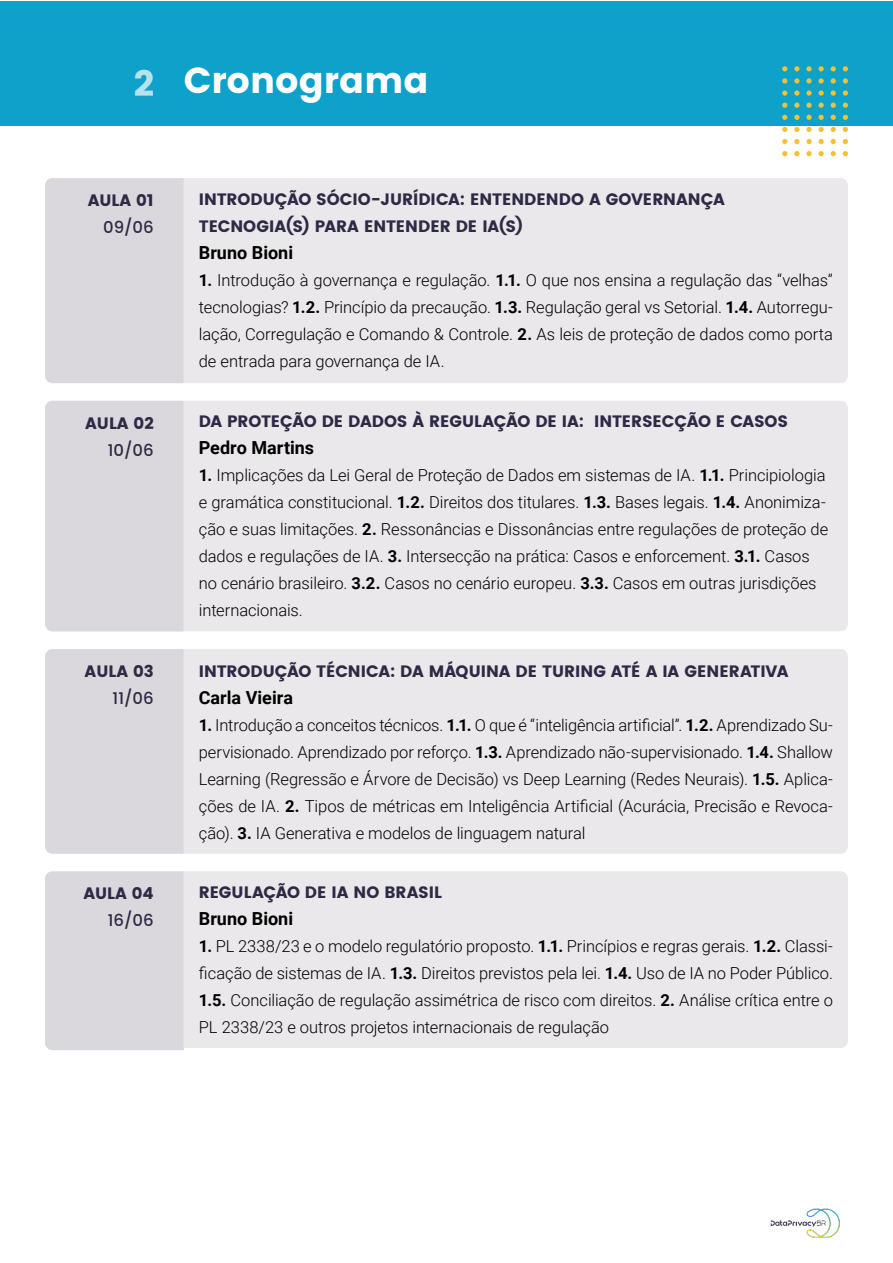
<style>
.page{position:relative;width:893px;height:1263px;background:#fff}
.page>*{position:absolute;margin:0;border:0;box-sizing:border-box;transform-origin:0 0}
.t1{font:36px "Poppins";color:#fff}
.t2{font:700 18px "Roboto";color:#000}
.t3{font:300 16.5px/27px "Roboto";letter-spacing:-.005em;color:#000;text-align:justify}
.t4{font:16.5px/27px "Poppins";letter-spacing:-.005em;color:#2e2945}
.t5{font:500 16.5px "Poppins";color:#2e2945}
.s1{font-weight:700}
</style>
<div class="page">
<img style="left:770px;top:1208px;width:70px;height:30px">
<div style="left:0;top:1px;width:893px;height:124px;background:#0ea1ca"></div>
<div style="left:45px;top:401px;width:139px;height:230px;background:#dbd8dd"></div>
<div style="left:184px;top:401px;width:664px;height:230px;background:#eae8ea"></div>
<div style="left:45px;top:871px;width:139px;height:179px;background:#dbd8dd"></div>
<div style="left:184px;top:871px;width:664px;height:177px;background:#eae8ea"></div>
<div style="left:45px;top:178px;width:139px;height:205px;background:#dbd8dd"></div>
<div style="left:184px;top:178px;width:664px;height:205px;background:#eae8ea"></div>
<svg style="left:843px;top:66px;width:5px;height:5px"></svg>
<svg style="left:843px;top:78px;width:5px;height:6px"></svg>
<svg style="left:843px;top:90px;width:5px;height:6px"></svg>
<svg style="left:843px;top:103px;width:5px;height:5px"></svg>
<svg style="left:843px;top:115px;width:5px;height:5px"></svg>
<svg style="left:843px;top:127px;width:5px;height:5px"></svg>
<svg style="left:843px;top:139px;width:5px;height:5px"></svg>
<svg style="left:843px;top:151px;width:5px;height:5px"></svg>
<svg style="left:818px;top:66px;width:6px;height:5px"></svg>
<svg style="left:818px;top:78px;width:6px;height:6px"></svg>
<svg style="left:818px;top:90px;width:6px;height:6px"></svg>
<svg style="left:818px;top:103px;width:6px;height:5px"></svg>
<svg style="left:818px;top:115px;width:6px;height:5px"></svg>
<svg style="left:818px;top:127px;width:6px;height:5px"></svg>
<svg style="left:818px;top:139px;width:6px;height:5px"></svg>
<svg style="left:818px;top:151px;width:6px;height:5px"></svg>
<svg style="left:806px;top:66px;width:6px;height:5px"></svg>
<svg style="left:806px;top:78px;width:6px;height:6px"></svg>
<svg style="left:806px;top:90px;width:6px;height:6px"></svg>
<svg style="left:806px;top:103px;width:6px;height:5px"></svg>
<svg style="left:806px;top:115px;width:6px;height:5px"></svg>
<svg style="left:806px;top:127px;width:6px;height:5px"></svg>
<svg style="left:806px;top:139px;width:6px;height:5px"></svg>
<svg style="left:806px;top:151px;width:6px;height:5px"></svg>
<svg style="left:794px;top:66px;width:5px;height:5px"></svg>
<svg style="left:794px;top:78px;width:5px;height:6px"></svg>
<svg style="left:794px;top:90px;width:5px;height:6px"></svg>
<svg style="left:794px;top:103px;width:5px;height:5px"></svg>
<svg style="left:794px;top:115px;width:5px;height:5px"></svg>
<svg style="left:794px;top:127px;width:5px;height:5px"></svg>
<svg style="left:794px;top:139px;width:5px;height:5px"></svg>
<svg style="left:794px;top:151px;width:5px;height:5px"></svg>
<svg style="left:782px;top:66px;width:5px;height:5px"></svg>
<svg style="left:782px;top:78px;width:5px;height:6px"></svg>
<svg style="left:782px;top:90px;width:5px;height:6px"></svg>
<svg style="left:782px;top:103px;width:5px;height:5px"></svg>
<svg style="left:782px;top:115px;width:5px;height:5px"></svg>
<svg style="left:782px;top:127px;width:5px;height:5px"></svg>
<svg style="left:782px;top:139px;width:5px;height:5px"></svg>
<svg style="left:782px;top:151px;width:5px;height:5px"></svg>
<svg style="left:831px;top:66px;width:5px;height:5px"></svg>
<svg style="left:831px;top:78px;width:5px;height:6px"></svg>
<svg style="left:831px;top:90px;width:5px;height:6px"></svg>
<svg style="left:831px;top:103px;width:5px;height:5px"></svg>
<svg style="left:831px;top:115px;width:5px;height:5px"></svg>
<svg style="left:831px;top:127px;width:5px;height:5px"></svg>
<svg style="left:831px;top:139px;width:5px;height:5px"></svg>
<svg style="left:831px;top:151px;width:5px;height:5px"></svg>
<div style="left:45px;top:649px;width:139px;height:205px;background:#dbd8dd"></div>
<div style="left:184px;top:649px;width:664px;height:205px;background:#eae8ea"></div>
<h1 class="t1" style="left:133px;top:59px;width:297px">2 Cronograma</h1>
<p class="t4" style="left:88px;top:187px;width:68px">AULA 01</p>
<p class="t5" style="left:103px;top:215px;width:52px">09/06</p>
<p class="t4" style="left:199px;top:186px;width:527px">INTRODUÇÃO SÓCIO-JURÍDICA: ENTENDENDO A GOVERNANÇA<br>TECNOGIA(S) PARA ENTENDER DE IA(S)</p>
<p class="t2" style="left:199px;top:240px;width:96px">Bruno Bioni</p>
<p class="t3" style="left:199px;top:266px;width:636px"><span class="s1">1.</span> Introdução à governança e regulação. <span class="s1">1.1.</span> O que nos ensina a regulação das “velhas” tecnologias? <span class="s1">1.2.</span> Princípio da precaução. <span class="s1">1.3.</span> Regulação geral vs Setorial. <span class="s1">1.4.</span> Autorregu&shy;lação, Corregulação e Comando &amp; Controle. <span class="s1">2.</span> As leis de proteção de dados como porta de entrada para governança de IA.</p>
<p class="t4" style="left:85px;top:410px;width:70px">AULA 02</p>
<p class="t5" style="left:108px;top:438px;width:48px">10/06</p>
<p class="t4" style="left:199px;top:408px;width:591px">DA PROTEÇÃO DE DADOS À REGULAÇÃO DE IA: INTERSECÇÃO E CASOS</p>
<p class="t2" style="left:199px;top:435px;width:117px">Pedro Martins</p>
<p class="t3" style="left:199px;top:461px;width:631px;text-align:left"><span class="s1">1.</span> Implicações da Lei Geral de Proteção de Dados em sistemas de IA. <span class="s1">1.1.</span> Principiologia e gramática constitucional. <span class="s1">1.2.</span> Direitos dos titulares. <span class="s1">1.3.</span> Bases legais. <span class="s1">1.4.</span> Anonimiza&shy;ção e suas limitações. <span class="s1">2.</span> Ressonâncias e Dissonâncias entre regulações de proteção de dados e regulações de IA. <span class="s1">3.</span> Intersecção na prática: Casos e enforcement. <span class="s1">3.1.</span> Casos no cenário brasileiro. <span class="s1">3.2.</span> Casos no cenário europeu. <span class="s1">3.3.</span> Casos em outras jurisdições internacionais.</p>
<p class="t4" style="left:85px;top:658px;width:71px">AULA 03</p>
<p class="t5" style="left:113px;top:686px;width:43px">11/06</p>
<p class="t4" style="left:199px;top:657px;width:591px">INTRODUÇÃO TÉCNICA: DA MÁQUINA DE TURING ATÉ A IA GENERATIVA</p>
<p class="t2" style="left:199px;top:685px;width:96px">Carla Vieira</p>
<p class="t3" style="left:199px;top:711px;width:636px"><span class="s1">1.</span> Introdução a conceitos técnicos. <span class="s1">1.1.</span> O que é “inteligência artificial”. <span class="s1">1.2.</span> Aprendizado Su&shy;pervisionado. Aprendizado por reforço. <span class="s1">1.3.</span> Aprendizado não-supervisionado. <span class="s1">1.4.</span> Shallow Learning (Regressão e Árvore de Decisão) vs Deep Learning (Redes Neurais). <span class="s1">1.5.</span> Aplica&shy;ções de IA. <span class="s1">2.</span> Tipos de métricas em Inteligência Artificial (Acurácia, Precisão e Revoca&shy;ção). <span class="s1">3.</span> IA Generativa e modelos de linguagem natural</p>
<p class="t4" style="left:83px;top:880px;width:72px">AULA 04</p>
<p class="t5" style="left:108px;top:908px;width:48px">16/06</p>
<p class="t4" style="left:199px;top:879px;width:245px">REGULAÇÃO DE IA NO BRASIL</p>
<p class="t2" style="left:199px;top:906px;width:96px">Bruno Bioni</p>
<p class="t3" style="left:199px;top:932px;width:636px"><span class="s1">1.</span> PL 2338/23 e o modelo regulatório proposto. <span class="s1">1.1.</span> Princípios e regras gerais. <span class="s1">1.2.</span> Classi&shy;ficação de sistemas de IA. <span class="s1">1.3.</span> Direitos previstos pela lei. <span class="s1">1.4.</span> Uso de IA no Poder Público.<br><span class="s1">1.5.</span> Conciliação de regulação assimétrica de risco com direitos. <span class="s1">2.</span> Análise crítica entre o PL 2338/23 e outros projetos internacionais de regulação</p>
</div>
